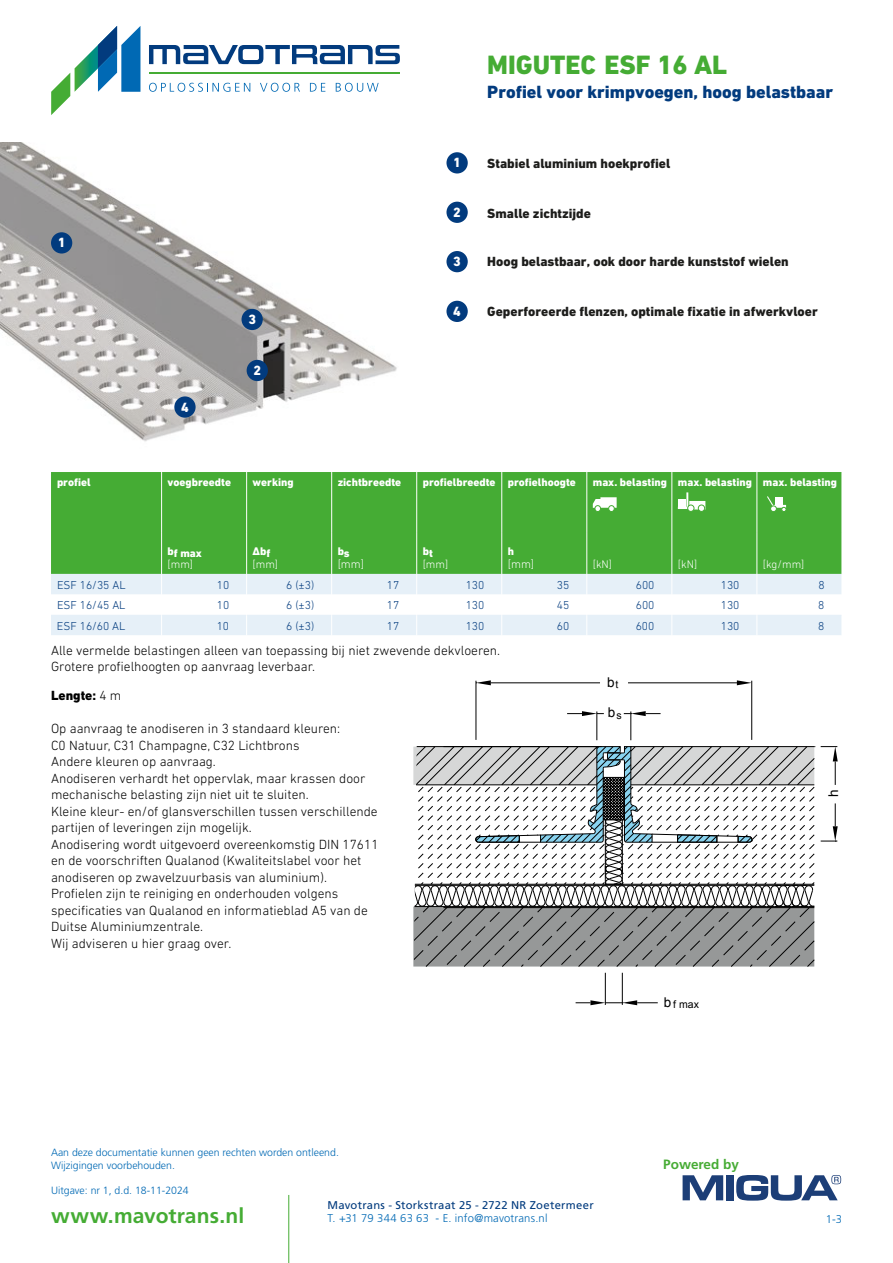
<style>
.page{position:relative;width:893px;height:1263px;background:#fff}
.page>*{position:absolute;margin:0;border:0;box-sizing:border-box;transform-origin:0 0}
.t1{font:800 27px "DIN Next LT Pro";color:#45ac34}
.t2{font:700 21px "Frutiger LT Std";letter-spacing:.005em;color:#45ac34}
.t3{font:800 18px "DIN Next LT Pro";color:#023b7e}
.t4{font:800 13.65px "DIN Next LT Pro";color:#fff}
.t5{font:300 13.5px/16.5px "DIN Next LT Pro";color:#000}
.t6{font:800 13.5px "DIN Next LT Pro";color:#1d1d1b}
.t7{font:700 13.5px "Frutiger LT Std";color:#47ac35}
.t8{font:800 13.5px "DIN Next LT Pro";color:#000}
.t9{font:13.5px "Arial";color:#000}
.t10{font:300 11.7px "DIN Next LT Pro";color:#023b7e}
.t11{font:300 11.7px "DIN Next LT Pro";color:#fff}
.t12{font:800 11.25px "DIN Next LT Pro";color:#fff}
.t13{font:11.25px "Frutiger LT Std";letter-spacing:.025em;color:#023b7e}
.t14{font:300 11.25px "Frutiger LT Std";letter-spacing:.015em;color:#0069b4}
.t15{font:300 11.25px "DIN Next LT Pro";color:#fff}
.t16{font:300 10.5px/12.6px "Frutiger LT Std";color:#0069b4}
.t17{font:10.5px "Arial";color:#000}
.s1{font-weight:300}
.s2{font-size:13.5px}
</style>
<div class="page">
<svg style="left:683px;top:1175px;width:40px;height:25px"></svg>
<div style="left:726px;top:1175px;width:8px;height:25px;background:#1c3e77"></div>
<svg style="left:736px;top:1175px;width:105px;height:25px"></svg>
<img style="left:0;top:143px;width:397px;height:299px">
<hr style="left:751px;top:681px;width:1px;height:59px;background:#000">
<hr style="left:476px;top:681px;width:1px;height:59px;background:#000">
<hr style="left:491px;top:682px;width:109px;height:1px;background:#000">
<hr style="left:628px;top:682px;width:109px;height:1px;background:#000">
<svg style="left:737px;top:680px;width:15px;height:5px"></svg>
<svg style="left:476px;top:680px;width:15px;height:5px"></svg>
<svg style="left:567px;top:711px;width:37px;height:29px"></svg>
<svg style="left:624px;top:711px;width:37px;height:29px"></svg>
<svg style="left:821px;top:746px;width:17px;height:39px"></svg>
<svg style="left:821px;top:803px;width:17px;height:39px"></svg>
<hr style="left:605px;top:973px;width:1px;height:32px;background:#000">
<hr style="left:622px;top:973px;width:1px;height:32px;background:#000">
<svg style="left:413px;top:746px;width:402px;height:221px"></svg>
<svg style="left:576px;top:1000px;width:82px;height:5px"></svg>
<div style="left:51px;top:232px;width:21px;height:22px;background:#023b7e;border-radius:50%"></div>
<div style="left:446px;top:152px;width:22px;height:21px;background:#023b7e;border-radius:50%"></div>
<div style="left:247px;top:360px;width:21px;height:21px;background:#023b7e;border-radius:50%"></div>
<div style="left:446px;top:202px;width:22px;height:21px;background:#023b7e;border-radius:50%"></div>
<div style="left:242px;top:309px;width:21px;height:21px;background:#023b7e;border-radius:50%"></div>
<div style="left:446px;top:251px;width:22px;height:21px;background:#023b7e;border-radius:50%"></div>
<div style="left:174px;top:396px;width:22px;height:22px;background:#023b7e;border-radius:50%"></div>
<div style="left:446px;top:301px;width:22px;height:21px;background:#023b7e;border-radius:50%"></div>
<div style="left:51px;top:472px;width:791px;height:102px;background:#45ac34"></div>
<svg style="left:51px;top:574px;width:791px;height:61px"></svg>
<hr style="left:161px;top:472px;width:1px;height:61px;background:#fff">
<hr style="left:246px;top:472px;width:1px;height:61px;background:#fff">
<hr style="left:331px;top:472px;width:1px;height:61px;background:#fff">
<hr style="left:416px;top:472px;width:1px;height:61px;background:#fff">
<hr style="left:501px;top:472px;width:1px;height:61px;background:#fff">
<hr style="left:586px;top:472px;width:1px;height:61px;background:#fff">
<hr style="left:671px;top:472px;width:1px;height:61px;background:#fff">
<hr style="left:756px;top:472px;width:1px;height:61px;background:#fff">
<hr style="left:161px;top:533px;width:1px;height:41px;background:#fff">
<hr style="left:246px;top:533px;width:1px;height:41px;background:#fff">
<hr style="left:331px;top:533px;width:1px;height:41px;background:#fff">
<hr style="left:416px;top:533px;width:1px;height:41px;background:#fff">
<hr style="left:501px;top:533px;width:1px;height:41px;background:#fff">
<hr style="left:586px;top:533px;width:1px;height:41px;background:#fff">
<hr style="left:671px;top:533px;width:1px;height:41px;background:#fff">
<hr style="left:756px;top:533px;width:1px;height:41px;background:#fff">
<svg style="left:593px;top:497px;width:24px;height:15px"></svg>
<div style="left:608px;top:505px;width:7px;height:7px;border:1px solid #45ac34;border-radius:50%"></div>
<div style="left:687px;top:504px;width:7px;height:8px;border:1px solid #45ac34;border-radius:50%"></div>
<div style="left:698px;top:504px;width:7px;height:8px;border:1px solid #45ac34;border-radius:50%"></div>
<svg style="left:678px;top:492px;width:27px;height:19px"></svg>
<svg style="left:767px;top:496px;width:19px;height:16px"></svg>
<hr style="left:288px;top:1195px;width:1px;height:68px;background:#45ac34">
<svg style="left:51px;top:26px;width:89px;height:89px"></svg>
<svg style="left:149px;top:45px;width:251px;height:19px"></svg>
<hr style="left:149px;top:73px;width:251px;height:1px;background:#45ac34">
<svg style="left:149px;top:83px;width:101px;height:9px"></svg>
<svg style="left:260px;top:83px;width:40px;height:9px"></svg>
<svg style="left:310px;top:83px;width:15px;height:9px"></svg>
<svg style="left:336px;top:83px;width:43px;height:9px"></svg>
<p class="t4" style="left:58px;top:235px;width:9px">1</p>
<p class="t4" style="left:181px;top:399px;width:9px">4</p>
<p class="t4" style="left:248px;top:311px;width:9px">3</p>
<p class="t4" style="left:253px;top:362px;width:9px">2</p>
<p class="t4" style="left:453px;top:155px;width:9px">1</p>
<p class="t4" style="left:453px;top:204px;width:9px">2</p>
<p class="t4" style="left:453px;top:254px;width:9px">3</p>
<p class="t4" style="left:453px;top:303px;width:9px">4</p>
<h1 class="t1" style="left:487px;top:49px;width:241px">MIGUTEC ESF 16 AL</h1>
<h3 class="t3" style="left:487px;top:81px;width:347px">Profiel voor krimpvoegen, hoog belastbaar</h3>
<p class="t6" style="left:487px;top:155px;width:184px">Stabiel aluminium hoekprofiel</p>
<p class="t6" style="left:487px;top:206px;width:105px">Smalle zichtzĳde</p>
<p class="t6" style="left:487px;top:253px;width:303px">Hoog belastbaar, ook door harde kunststof wielen</p>
<p class="t6" style="left:487px;top:304px;width:332px">Geperforeerde flenzen, optimale fixatie in afwerkvloer</p>
<p class="t12" style="left:57px;top:476px;width:35px">profiel</p>
<p class="t12" style="left:168px;top:476px;width:65px">voegbreedte</p>
<p class="t12" style="left:253px;top:476px;width:43px">werking</p>
<p class="t12" style="left:338px;top:476px;width:65px">zichtbreedte</p>
<p class="t12" style="left:423px;top:476px;width:155px">profielbreedte profielhoogte</p>
<p class="t12" style="left:593px;top:476px;width:246px">max. belasting max. belasting max. belasting</p>
<p class="t12" style="left:168px;top:547px;width:36px">bf max</p>
<p class="t15" style="left:168px;top:558px;width:27px">[mm]</p>
<p class="t12" style="left:253px;top:544px;width:19px">∆bf</p>
<p class="t15" style="left:253px;top:558px;width:27px">[mm]</p>
<p class="t12" style="left:338px;top:545px;width:14px">bs</p>
<p class="t11" style="left:338px;top:558px;width:28px">[mm]</p>
<p class="t12" style="left:423px;top:545px;width:12px">bt</p>
<p class="t15" style="left:423px;top:558px;width:27px">[mm]</p>
<p class="t12" style="left:508px;top:544px;width:8px">h</p>
<p class="t11" style="left:508px;top:558px;width:28px">[mm]</p>
<p class="t15" style="left:593px;top:558px;width:21px">[kN]</p>
<p class="t15" style="left:678px;top:558px;width:21px">[kN]</p>
<p class="t15" style="left:763px;top:558px;width:43px">[kg/mm]</p>
<p class="t10" style="left:57px;top:578px;width:70px">ESF 16/35 AL</p>
<p class="t10" style="left:217px;top:578px;width:14px">10</p>
<p class="t10" style="left:286px;top:578px;width:30px">6 (±3)</p>
<p class="t10" style="left:387px;top:578px;width:14px">17</p>
<p class="t10" style="left:466px;top:578px;width:20px">130</p>
<p class="t10" style="left:557px;top:578px;width:14px">35</p>
<p class="t10" style="left:636px;top:578px;width:20px">600</p>
<p class="t10" style="left:721px;top:578px;width:20px">130</p>
<p class="t10" style="left:818px;top:578px;width:8px">8</p>
<p class="t10" style="left:57px;top:599px;width:70px">ESF 16/45 AL</p>
<p class="t10" style="left:217px;top:599px;width:14px">10</p>
<p class="t10" style="left:286px;top:599px;width:30px">6 (±3)</p>
<p class="t10" style="left:387px;top:599px;width:14px">17</p>
<p class="t10" style="left:466px;top:599px;width:20px">130</p>
<p class="t10" style="left:557px;top:599px;width:14px">45</p>
<p class="t10" style="left:636px;top:599px;width:20px">600</p>
<p class="t10" style="left:721px;top:599px;width:20px">130</p>
<p class="t10" style="left:818px;top:599px;width:8px">8</p>
<p class="t10" style="left:57px;top:619px;width:70px">ESF 16/60 AL</p>
<p class="t10" style="left:217px;top:619px;width:14px">10</p>
<p class="t10" style="left:286px;top:619px;width:30px">6 (±3)</p>
<p class="t10" style="left:387px;top:619px;width:14px">17</p>
<p class="t10" style="left:466px;top:619px;width:20px">130</p>
<p class="t10" style="left:557px;top:619px;width:14px">60</p>
<p class="t10" style="left:636px;top:619px;width:20px">600</p>
<p class="t10" style="left:721px;top:619px;width:20px">130</p>
<p class="t10" style="left:818px;top:619px;width:8px">8</p>
<p class="t5" style="left:51px;top:642px;width:451px">Alle vermelde belastingen alleen van toepassing bij niet zwevende dekvloeren.<br>Grotere profielhoogten op aanvraag leverbaar.</p>
<p class="t8" style="left:51px;top:687px;width:72px">Lengte: <span class="s1">4 m</span></p>
<p class="t5" style="left:51px;top:720px;width:329px">Op aanvraag te anodiseren in 3 standaard kleuren:<br>C0 Natuur, C31 Champagne, C32 Lichtbrons<br>Andere kleuren op aanvraag.<br>Anodiseren verhardt het oppervlak, maar krassen door mechanische belasting zijn niet uit te sluiten.<br>Kleine kleur- en/of glansverschillen tussen verschillende partijen of leveringen zijn mogelijk.<br>Anodisering wordt uitgevoerd overeenkomstig DIN 17611 en de voorschriften Qualanod (Kwaliteitslabel voor het anodiseren op zwavelzuurbasis van aluminium).<br>Profielen zijn te reiniging en onderhouden volgens specificaties van Qualanod en informatieblad A5 van de Duitse Aluminiumzentrale.<br>Wij adviseren u hier graag over.</p>
<p class="t16" style="left:51px;top:1146px;width:289px">Aan deze documentatie kunnen geen rechten worden ontleend.<br>Wijzigingen voorbehouden.</p>
<p class="t16" style="left:51px;top:1184px;width:139px">Uitgave: nr 1, d.d. 18-11-2024</p>
<p class="t9" style="left:607px;top:673px;width:13px">b<sub>t</sub></p>
<p class="t9" style="left:608px;top:704px;width:15px">b<sub>s</sub></p>
<p class="t17" style="left:664px;top:998px;width:36px"><span class="s2">b</span> f max</p>
<p class="t7" style="left:663px;top:1156px;width:77px">Powered by</p>
<p class="t9" style="left:825px;top:797px;width:9px;rotate:-90deg">h</p>
<p class="t13" style="left:327px;top:1198px;width:268px">Mavotrans - Storkstraat 25 - 2722 NR Zoetermeer</p>
<h2 class="t2" style="left:51px;top:1203px;width:195px">www.mavotrans.nl</h2>
<p class="t14" style="left:327px;top:1212px;width:222px">T. +31 79 344 63 63 - E. info@mavotrans.nl</p>
<p class="t14" style="left:826px;top:1212px;width:18px">1-3</p>
</div>
